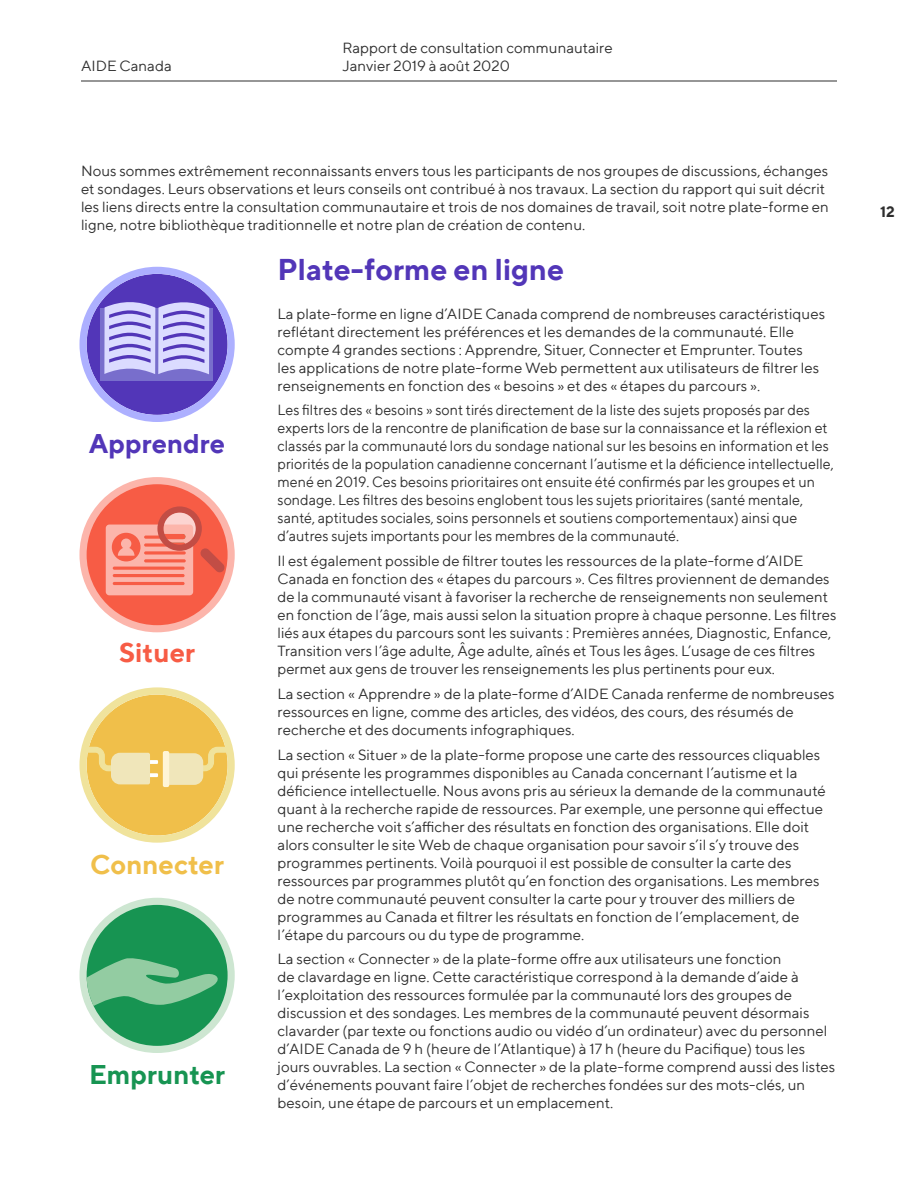
<style>
.page{position:relative;width:918px;height:1188px;background:#fff}
.page>*{position:absolute;margin:0;border:0;box-sizing:border-box;transform-origin:0 0}
.SUBHEAD_1{font:700 30px "TT Norms";color:#5236b8}
.SUBHEAD_2{font:700 27px "TT Norms";color:#5236b8}
.SUBHEAD_2-2{font:700 27px "TT Norms";color:#f0bf4a}
.SUBHEAD_2-3{font:700 27px "TT Norms";color:#179452}
.SUBHEAD_2-4{font:700 27px "TT Norms";color:#f75c45}
.BODY{font:15px/18px "TT Norms";color:#2e2e2e}
.BODY-2{font:15px/18px "TT Norms";color:#2e2e2e;scale:.95 1}
.t1{font:700 15px "TT Norms";color:#2e2e2e}
</style>
<div class="page">
<hr style="left:81px;top:81px;width:756px;height:1px;background:#2e2e2e">
<svg style="left:79px;top:267px;width:156px;height:155px"></svg>
<svg style="left:79px;top:687px;width:156px;height:156px"></svg>
<div style="left:79px;top:477px;width:156px;height:155px;background:#fcb5ab;border-radius:50%"></div>
<div style="left:87px;top:484px;width:141px;height:141px;background:#f75c45;border-radius:50%"></div>
<div style="left:106px;top:525px;width:87px;height:70px;background:#fcb5ab;border-radius:4px"></div>
<hr style="left:144px;top:536px;width:23px;height:3px;background:#f75c45;border-radius:2px">
<svg style="left:144px;top:543px;width:27px;height:4px"></svg>
<svg style="left:144px;top:551px;width:42px;height:4px"></svg>
<hr style="left:144px;top:559px;width:42px;height:3px;background:#f75c45;border-radius:2px">
<hr style="left:113px;top:567px;width:72px;height:3px;background:#f75c45;border-radius:2px">
<hr style="left:113px;top:574px;width:72px;height:3px;background:#f75c45;border-radius:2px">
<hr style="left:113px;top:582px;width:72px;height:3px;background:#f75c45;border-radius:2px">
<div style="left:112px;top:533px;width:29px;height:28px;background:#f75c45;border-radius:50%"></div>
<svg style="left:118px;top:538px;width:16px;height:18px"></svg>
<svg style="left:157px;top:506px;width:68px;height:66px"></svg>
<div style="left:79px;top:898px;width:156px;height:155px;background:#cde6d1;border-radius:50%"></div>
<div style="left:87px;top:905px;width:141px;height:141px;background:#179452;border-radius:50%"></div>
<svg style="left:87px;top:955px;width:136px;height:51px"></svg>
<p class="BODY" style="left:81px;top:57px;width:92px">AIDE Canada</p>
<p class="BODY" style="left:342px;top:39px;width:272px">Rapport de consultation communautaire<br>Janvier 2019 à août 2020</p>
<p class="BODY" style="left:81px;top:162px;width:749px">Nous sommes extrêmement reconnaissants envers tous les participants de nos groupes de discussions, échanges et sondages. Leurs observations et leurs conseils ont contribué à nos travaux. La section du rapport qui suit décrit les liens directs entre la consultation communautaire et trois de nos domaines de travail, soit notre plate-forme en ligne, notre bibliothèque traditionnelle et notre plan de création de contenu.</p>
<p class="SUBHEAD_1" style="left:278px;top:251px;width:288px">Plate-forme en ligne</p>
<p class="BODY" style="left:278px;top:304px;width:549px">La plate-forme en ligne d’AIDE Canada comprend de nombreuses caractéristiques reflétant directement les préférences et les demandes de la communauté. Elle compte 4 grandes sections : Apprendre, Situer, Connecter et Emprunter. Toutes<br>les applications de notre plate-forme Web permettent aux utilisateurs de filtrer les renseignements en fonction des « besoins » et des « étapes du parcours ».</p>
<p class="BODY-2" style="left:278px;top:401px;width:587px">Les filtres des « besoins » sont tirés directement de la liste des sujets proposés par des experts lors de la rencontre de planification de base sur la connaissance et la réflexion et classés par la communauté lors du sondage national sur les besoins en information et les priorités de la population canadienne concernant l’autisme et la déficience intellectuelle, mené en 2019. Ces besoins prioritaires ont ensuite été confirmés par les groupes et un sondage. Les filtres des besoins englobent tous les sujets prioritaires (santé mentale, santé, aptitudes sociales, soins personnels et soutiens comportementaux) ainsi que d’autres sujets importants pour les membres de la communauté.</p>
<p class="BODY" style="left:278px;top:552px;width:560px">Il est également possible de filtrer toutes les ressources de la plate-forme d’AIDE Canada en fonction des « étapes du parcours ». Ces filtres proviennent de demandes de la communauté visant à favoriser la recherche de renseignements non seulement en fonction de l’âge, mais aussi selon la situation propre à chaque personne. Les filtres liés aux étapes du parcours sont les suivants : Premières années, Diagnostic, Enfance, Transition vers l’âge adulte, Âge adulte, aînés et Tous les âges. L’usage de ces filtres permet aux gens de trouver les renseignements les plus pertinents pour eux.</p>
<p class="BODY" style="left:278px;top:684px;width:559px">La section « Apprendre » de la plate-forme d’AIDE Canada renferme de nombreuses ressources en ligne, comme des articles, des vidéos, des cours, des résumés de recherche et des documents infographiques.</p>
<p class="BODY" style="left:278px;top:745px;width:550px">La section « Situer » de la plate-forme propose une carte des ressources cliquables qui présente les programmes disponibles au Canada concernant l’autisme et la déficience intellectuelle. Nous avons pris au sérieux la demande de la communauté quant à la recherche rapide de ressources. Par exemple, une personne qui effectue une recherche voit s’afficher des résultats en fonction des organisations. Elle doit alors consulter le site Web de chaque organisation pour savoir s’il s’y trouve des programmes pertinents. Voilà pourquoi il est possible de consulter la carte des ressources par programmes plutôt qu’en fonction des organisations. Les membres de notre communauté peuvent consulter la carte pour y trouver des milliers de programmes au Canada et filtrer les résultats en fonction de l’emplacement, de l’étape du parcours ou du type de programme.</p>
<p class="BODY" style="left:278px;top:950px;width:559px">La section « Connecter » de la plate-forme offre aux utilisateurs une fonction<br>de clavardage en ligne. Cette caractéristique correspond à la demande d’aide à l’exploitation des ressources formulée par la communauté lors des groupes de discussion et des sondages. Les membres de la communauté peuvent désormais clavarder (par texte ou fonctions audio ou vidéo d’un ordinateur) avec du personnel d’AIDE Canada de 9 h (heure de l’Atlantique) à 17 h (heure du Pacifique) tous les jours ouvrables. La section « Connecter » de la plate-forme comprend aussi des listes d’événements pouvant faire l’objet de recherches fondées sur des mots-clés, un besoin, une étape de parcours et un emplacement.</p>
<p class="SUBHEAD_2" style="left:89px;top:426px;width:138px">Apprendre</p>
<p class="SUBHEAD_2-4" style="left:119px;top:636px;width:78px">Situer</p>
<p class="SUBHEAD_2-2" style="left:90px;top:847px;width:135px">Connecter</p>
<p class="SUBHEAD_2-3" style="left:89px;top:1057px;width:138px">Emprunter</p>
<p class="t1" style="left:880px;top:203px;width:16px">12</p>
</div>
